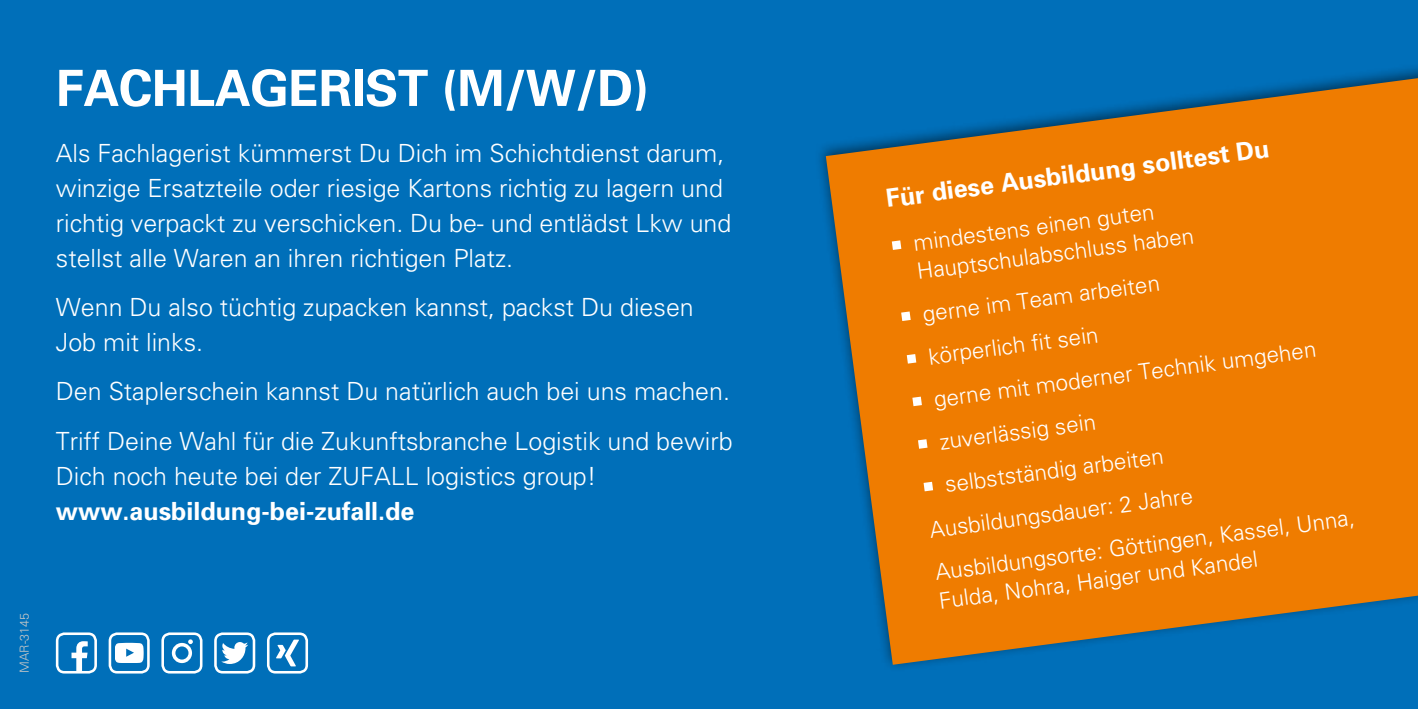
<style>
.page{position:relative;width:1418px;height:709px;background:#fff}
.page>*{position:absolute;margin:0;border:0;box-sizing:border-box;transform-origin:0 0}
.t1{font:700 50px "Univers";letter-spacing:-.01em;color:#fff}
.t2{font:300 25px/35px "Univers";color:#fff}
.t3{font:700 25px "Univers";color:#fff}
.t4{font:300 22.5px/28.5px "Univers";color:#fff}
.t5{font:300 12.5px "Univers";color:#c5c6c6}
</style>
<div class="page">
<div style="left:0;top:0;width:1417px;height:709px;background:#006fb9"></div>
<svg style="left:825px;top:78px;width:592px;height:586px;background:#c6791e"></svg>
<div style="left:161px;top:632px;width:41px;height:41px;border:3px solid #fff;border-radius:7px"></div>
<svg style="left:172px;top:639px;width:21px;height:24px"></svg>
<div style="left:109px;top:632px;width:41px;height:41px;border:3px solid #fff;border-radius:7px"></div>
<svg style="left:115px;top:643px;width:29px;height:20px"></svg>
<div style="left:214px;top:632px;width:41px;height:41px;border:3px solid #fff;border-radius:7px"></div>
<svg style="left:221px;top:642px;width:27px;height:22px"></svg>
<div style="left:267px;top:632px;width:41px;height:41px;border:3px solid #fff;border-radius:7px"></div>
<svg style="left:276px;top:639px;width:23px;height:27px"></svg>
<div style="left:56px;top:632px;width:41px;height:41px;border:3px solid #fff;border-radius:7px"></div>
<svg style="left:71px;top:641px;width:17px;height:31px"></svg>
<svg style="left:891px;top:240px;width:10px;height:10px"></svg>
<svg style="left:901px;top:311px;width:9px;height:10px"></svg>
<svg style="left:906px;top:354px;width:10px;height:9px"></svg>
<svg style="left:912px;top:396px;width:9px;height:10px"></svg>
<svg style="left:918px;top:439px;width:9px;height:10px"></svg>
<svg style="left:923px;top:482px;width:10px;height:9px"></svg>
<h1 class="t1" style="left:56px;top:56px;width:595px">FACHLAGERIST (M/W/D)</h1>
<p class="t2" style="left:56px;top:135px;width:677px">Als Fachlagerist kümmerst Du Dich im Schichtdienst darum, winzige Ersatzteile oder riesige Kartons richtig zu lagern und richtig verpackt zu verschicken. Du be- und entlädst Lkw und stellst alle Waren an ihren richtigen Platz.</p>
<p class="t2" style="left:56px;top:289px;width:639px">Wenn Du also tüchtig zupacken kannst, packst Du diesen<br>Job mit links.</p>
<p class="t2" style="left:56px;top:366px;width:678px;line-height:49.2px">Den Staplerschein kannst Du natürlich auch bei uns machen.<br>Triff Deine Wahl für die Zukunftsbranche Logistik und bewirb</p>
<p class="t2" style="left:56px;top:457px;width:542px">Dich noch heute bei der ZUFALL logistics group!</p>
<p class="t3" style="left:56px;top:494px;width:360px">www.ausbildung-bei-zufall.de</p>
<p class="t5" style="left:17px;top:673px;width:61px;rotate:-90deg">MAR-3145</p>
<p class="t3" style="left:884px;top:184px;width:388px;rotate:-8deg">Für diese Ausbildung solltest Du</p>
<p class="t4" style="left:911px;top:227px;width:281px;rotate:-7deg">mindestens einen guten<br>Hauptschulabschluss haben</p>
<p class="t4" style="left:921px;top:298px;width:240px;rotate:-7deg">gerne im Team arbeiten</p>
<p class="t4" style="left:926px;top:341px;width:173px;rotate:-7deg">körperlich fi t sein</p>
<p class="t4" style="left:932px;top:383px;width:387px;rotate:-7deg">gerne mit moderner Technik umgehen</p>
<p class="t4" style="left:937px;top:426px;width:159px;rotate:-7deg">zuverlässig sein</p>
<p class="t4" style="left:943px;top:468px;width:222px;rotate:-7deg">selbstständig arbeiten</p>
<p class="t4" style="left:927px;top:514px;width:267px;rotate:-7deg">Ausbildungsdauer: 2 Jahre</p>
<p class="t4" style="left:933px;top:555px;width:424px;rotate:-7deg">Ausbildungsorte: Göttingen, Kassel, Unna,</p>
<p class="t4" style="left:937px;top:584px;width:323px;rotate:-7deg">Fulda, Nohra, Haiger und Kandel</p>
</div>
